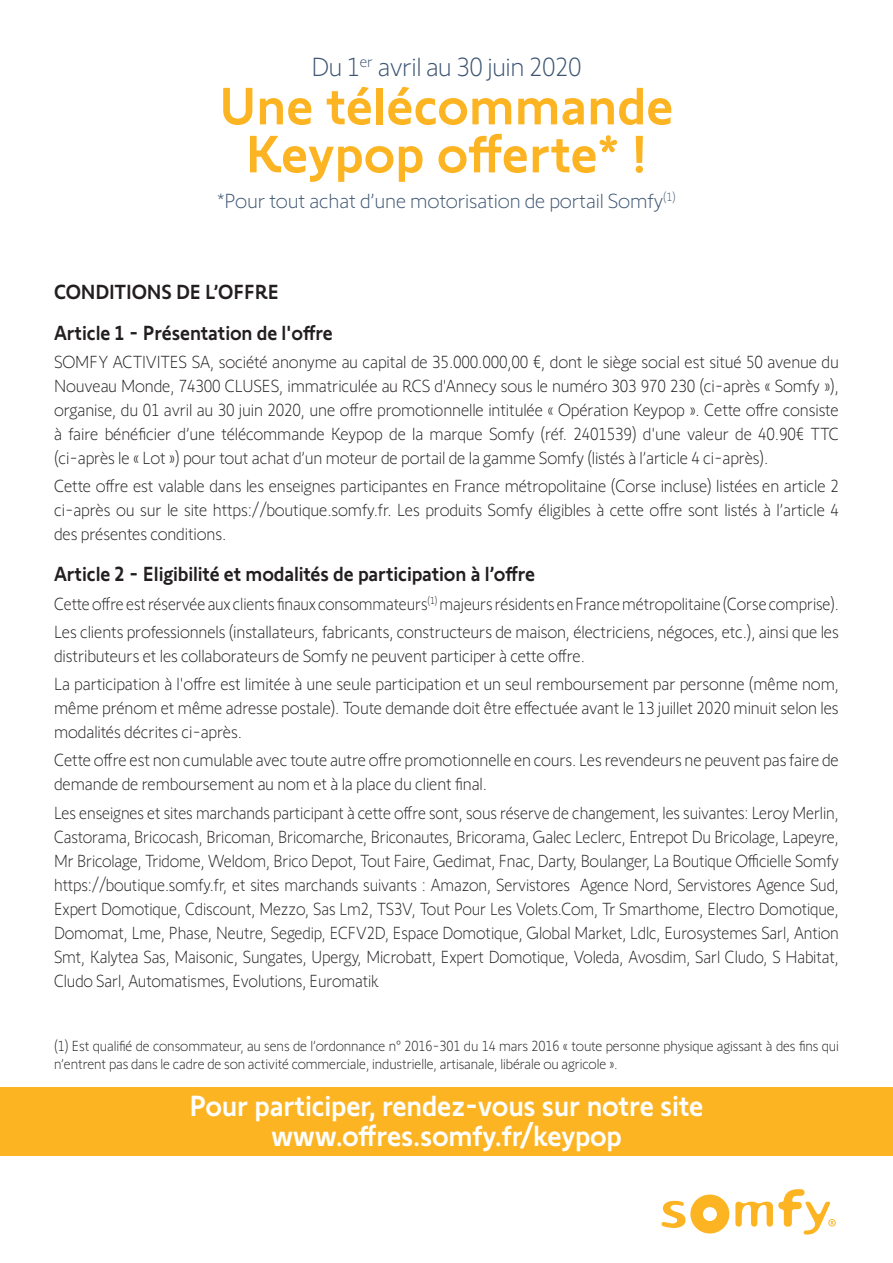
<style>
.page{position:relative;width:893px;height:1263px;background:#fff}
.page>*{position:absolute;margin:0;border:0;box-sizing:border-box;transform-origin:0 0}
.t1{font:500 54px/48px "Somfy Sans";color:#fcb423;text-align:center}
.t2{font:500 30px/30px "Somfy Sans";letter-spacing:-.01em;color:#fff;text-align:center;scale:.95 1}
.t3{font:300 27px "Somfy Sans";letter-spacing:-.02em;color:#3d5572}
.t4{font:500 21px "Somfy Sans";letter-spacing:-.01em;color:#231f20;scale:.95 1}
.t5{font:300 21px "Somfy Sans";letter-spacing:-.01em;color:#3d5572}
.t6{font:300 18px/24px "Somfy Sans";letter-spacing:-.01em;color:#231f20;text-align:justify;scale:.95 1}
.t7{font:300 18px/24px "Somfy Sans";letter-spacing:-.01em;color:#231f20;text-align:justify;scale:.92 1}
.t8{font:300 15px/18px "Somfy Sans";letter-spacing:-.01em;color:#231f20;scale:.95 1}
</style>
<div class="page">
<div style="left:0;top:1087px;width:893px;height:68px;background:#fcb423"></div>
<svg style="left:661px;top:1194px;width:68px;height:39px"></svg>
<svg style="left:735px;top:1189px;width:101px;height:45px"></svg>
<p class="t3" style="left:311px;top:47px;width:272px">Du 1<sup>er</sup> avril au 30 juin 2020</p>
<p class="t1" style="left:219px;top:76px;width:456px">Une télécommande<br>Keypop offerte* !</p>
<p class="t5" style="left:217px;top:186px;width:460px">*Pour tout achat d’une motorisation de portail Somfy<sup>(1)</sup></p>
<p class="t4" style="left:54px;top:275px;width:238px">CONDITIONS DE L’OFFRE</p>
<p class="t4" style="left:54px;top:316px;width:295px">Article 1 - Présentation de l'offre</p>
<p class="t6" style="left:54px;top:348px;width:828px">SOMFY ACTIVITES SA, société anonyme au capital de 35.000.000,00 €, dont le siège social est situé 50 avenue du Nouveau Monde, 74300 CLUSES, immatriculée au RCS d'Annecy sous le numéro 303 970 230 (ci-après « Somfy »), organise, du 01 avril au 30 juin 2020, une offre promotionnelle intitulée « Opération Keypop ». Cette offre consiste à faire bénéficier d’une télécommande Keypop de la marque Somfy (réf. 2401539) d'une valeur de 40.90€ TTC (ci-après le « Lot ») pour tout achat d’un moteur de portail de la gamme Somfy (listés à l’article 4 ci-après).</p>
<p class="t6" style="left:54px;top:473px;width:828px">Cette offre est valable dans les enseignes participantes en France métropolitaine (Corse incluse) listées en article 2 ci-après ou sur le site https://boutique.somfy.fr. Les produits Somfy éligibles à cette offre sont listés à l’article 4 des présentes conditions.</p>
<p class="t4" style="left:54px;top:557px;width:508px">Article 2 - Eligibilité et modalités de participation à l’offre</p>
<p class="t7" style="left:54px;top:590px;width:855px">Cette offre est réservée aux clients finaux consommateurs<sup>(1)</sup> majeurs résidents en France métropolitaine (Corse comprise).</p>
<p class="t6" style="left:54px;top:618px;width:828px">Les clients professionnels (installateurs, fabricants, constructeurs de maison, électriciens, négoces, etc.), ainsi que les distributeurs et les collaborateurs de Somfy ne peuvent participer à cette offre.</p>
<p class="t6" style="left:54px;top:670px;width:828px">La participation à l'offre est limitée à une seule participation et un seul remboursement par personne (même nom, même prénom et même adresse postale). Toute demande doit être effectuée avant le 13 juillet 2020 minuit selon les modalités décrites ci-après.</p>
<p class="t6" style="left:54px;top:747px;width:828px">Cette offre est non cumulable avec toute autre offre promotionnelle en cours. Les revendeurs ne peuvent pas faire de demande de remboursement au nom et à la place du client final.</p>
<p class="t7" style="left:54px;top:799px;width:855px">Les enseignes et sites marchands participant à cette offre sont, sous réserve de changement, les suivantes: Leroy Merlin, Castorama, Bricocash, Bricoman, Bricomarche, Briconautes, Bricorama, Galec Leclerc, Entrepot Du Bricolage, Lapeyre, Mr Bricolage, Tridome, Weldom, Brico Depot, Tout Faire, Gedimat, Fnac, Darty, Boulanger, La Boutique Officielle Somfy https://boutique.somfy.fr, et sites marchands suivants : Amazon, Servistores Agence Nord, Servistores Agence Sud, Expert Domotique, Cdiscount, Mezzo, Sas Lm2, TS3V, Tout Pour Les Volets.Com, Tr Smarthome, Electro Domotique, Domomat, Lme, Phase, Neutre, Segedip, ECFV2D, Espace Domotique, Global Market, Ldlc, Eurosystemes Sarl, Antion Smt, Kalytea Sas, Maisonic, Sungates, Upergy, Microbatt, Expert Domotique, Voleda, Avosdim, Sarl Cludo, S Habitat, Cludo Sarl, Automatismes, Evolutions, Euromatik</p>
<p class="t8" style="left:54px;top:1035px;width:828px">(1) Est qualifié de consommateur, au sens de l’ordonnance n° 2016-301 du 14 mars 2016 « toute personne physique agissant à des fins qui n’entrent pas dans le cadre de son activité commerciale, industrielle, artisanale, libérale ou agricole ».</p>
<p class="t2" style="left:190px;top:1087px;width:542px">Pour participer, rendez-vous sur notre site www.offres.somfy.fr/keypop</p>
</div>
